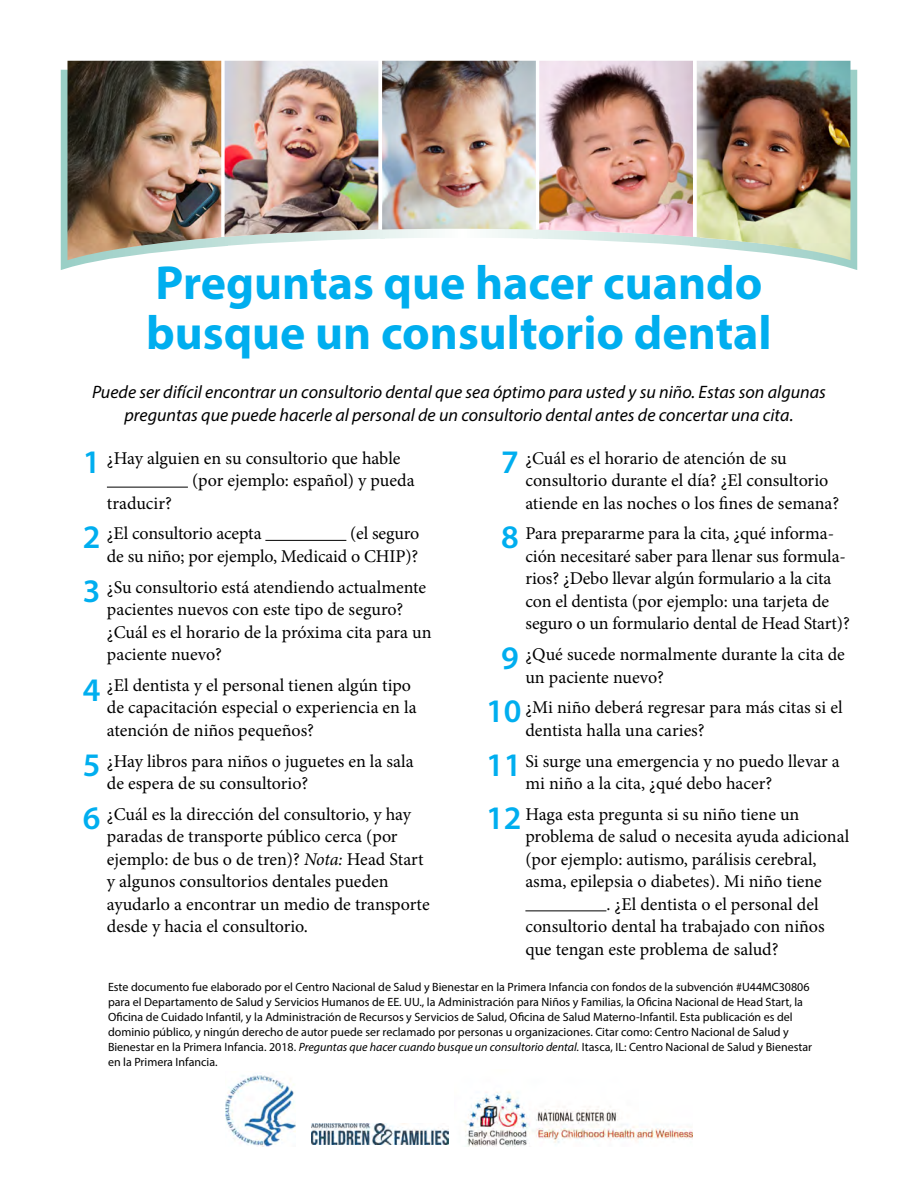
<style>
.page{position:relative;width:918px;height:1188px;background:#fff}
.page>*{position:absolute;margin:0;border:0;box-sizing:border-box;transform-origin:0 0}
.t1{font:700 48px/49.5px "Myriad Pro";color:#00aeef}
.Body_text{font:18px/22.5px "Minion Pro";color:#000}
.Instructions{font:italic 18px/22.5px "Myriad Pro";color:#000;text-align:center}
.Cite_text{font:12px/15px "Myriad Pro";color:#000}
.s1{font-family:"Myriad Pro";font-weight:600;font-size:33px;color:#00aeef}
.s2{font-style:italic}
</style>
<div class="page">
<svg style="left:60px;top:61px;width:798px;height:209px"></svg>
<img style="left:68px;top:61px;width:153px;height:199px">
<img style="left:225px;top:61px;width:153px;height:176px">
<img style="left:382px;top:61px;width:154px;height:169px">
<img style="left:539px;top:61px;width:154px;height:176px">
<img style="left:697px;top:61px;width:153px;height:199px">
<hr style="left:107px;top:487px;width:81px;height:1px;background:#000">
<hr style="left:265px;top:540px;width:81px;height:1px;background:#000">
<hr style="left:525px;top:910px;width:81px;height:1px;background:#000">
<img style="left:225px;top:1075px;width:71px;height:71px">
<img style="left:312px;top:1123px;width:137px;height:21px">
<img style="left:464px;top:1091px;width:229px;height:55px">
<h1 class="t1" style="left:146px;top:257px;width:627px">Preguntas que hacer cuando busque un consultorio dental</h1>
<p class="Instructions" style="left:92px;top:381px;width:735px">Puede ser difícil encontrar un consultorio dental que sea óptimo para usted y su niño. Estas son algunas preguntas que puede hacerle al personal de un consultorio dental antes de concertar una cita.</p>
<p class="Body_text" style="left:83px;top:447px;width:319px"><span class="s1">1</span> ¿Hay alguien en su consultorio que hable</p>
<p class="Body_text" style="left:192px;top:469px;width:224px">(por ejemplo: español) y pueda</p>
<p class="Body_text" style="left:107px;top:492px;width:66px">traducir?</p>
<p class="Body_text" style="left:83px;top:522px;width:180px"><span class="s1">2</span> ¿El consultorio acepta</p>
<p class="Body_text" style="left:525px;top:447px;width:315px;text-indent:-24px"><span class="s1">7</span> ¿Cuál es el horario de atención de su consultorio durante el día? ¿El consultorio atiende en las noches o los fines de semana?</p>
<p class="Body_text" style="left:525px;top:522px;width:326px;text-indent:-24px"><span class="s1">8</span> Para prepararme para la cita, ¿qué informa&shy;ción necesitaré saber para llenar sus formula&shy;rios? ¿Debo llevar algún formulario a la cita con el dentista (por ejemplo: una tarjeta de seguro o un formulario dental de Head Start)?</p>
<p class="Body_text" style="left:525px;top:643px;width:321px;text-indent:-24px"><span class="s1">9</span> ¿Qué sucede normalmente durante la cita de un paciente nuevo?</p>
<p class="Body_text" style="left:525px;top:696px;width:319px;text-indent:-39px"><span class="s1">10</span> ¿Mi niño deberá regresar para más citas si el dentista halla una caries?</p>
<p class="Body_text" style="left:525px;top:750px;width:316px;text-indent:-39px"><span class="s1">11</span> Si surge una emergencia y no puedo llevar a mi niño a la cita, ¿qué debo hacer?</p>
<p class="Body_text" style="left:486px;top:803px;width:315px"><span class="s1">12</span> Haga esta pregunta si su niño tiene un</p>
<p class="Body_text" style="left:525px;top:825px;width:325px">problema de salud o necesita ayuda adicional</p>
<p class="Body_text" style="left:525px;top:848px;width:293px">(por ejemplo: autismo, parálisis cerebral,</p>
<p class="Body_text" style="left:525px;top:870px;width:298px">asma, epilepsia o diabetes). Mi niño tiene</p>
<p class="Body_text" style="left:606px;top:893px;width:214px">. ¿El dentista o el personal del</p>
<p class="Body_text" style="left:525px;top:915px;width:301px">consultorio dental ha trabajado con niños</p>
<p class="Body_text" style="left:525px;top:938px;width:255px">que tengan este problema de salud?</p>
<p class="Cite_text" style="left:108px;top:979px;width:706px">Este documento fue elaborado por el Centro Nacional de Salud y Bienestar en la Primera Infancia con fondos de la subvención #U44MC30806 para el Departamento de Salud y Servicios Humanos de EE. UU., la Administración para Niños y Familias, la Oficina Nacional de Head Start, la Oficina de Cuidado Infantil, y la Administración de Recursos y Servicios de Salud, Oficina de Salud Materno-Infantil. Esta publicación es del dominio público, y ningún derecho de autor puede ser reclamado por personas u organizaciones. Citar como: Centro Nacional de Salud y Bienestar en la Primera Infancia. 2018. <span class="s2">Preguntas que hacer cuando busque un consultorio dental.</span> Itasca, IL: Centro Nacional de Salud y Bienestar en la Primera Infancia.</p>
<p class="Body_text" style="left:107px;top:522px;width:314px;text-align:right">(el seguro<br>de su niño; por ejemplo, Medicaid o CHIP)?</p>
<p class="Body_text" style="left:107px;top:576px;width:326px;text-indent:-24px"><span class="s1">3</span> ¿Su consultorio está atendiendo actualmente pacientes nuevos con este tipo de seguro? ¿Cuál es el horario de la próxima cita para un paciente nuevo?</p>
<p class="Body_text" style="left:107px;top:674px;width:311px;text-indent:-24px"><span class="s1">4</span> ¿El dentista y el personal tienen algún tipo de capacitación especial o experiencia en la atención de niños pequeños?</p>
<p class="Body_text" style="left:107px;top:750px;width:308px;text-indent:-24px"><span class="s1">5</span> ¿Hay libros para niños o juguetes en la sala de espera de su consultorio?</p>
<p class="Body_text" style="left:107px;top:803px;width:324px;text-indent:-24px"><span class="s1">6</span> ¿Cuál es la dirección del consultorio, y hay paradas de transporte público cerca (por ejemplo: de bus o de tren)? <span class="s2">Nota:</span> Head Start y algunos consultorios dentales pueden ayudarlo a encontrar un medio de transporte desde y hacia el consultorio.</p>
</div>
